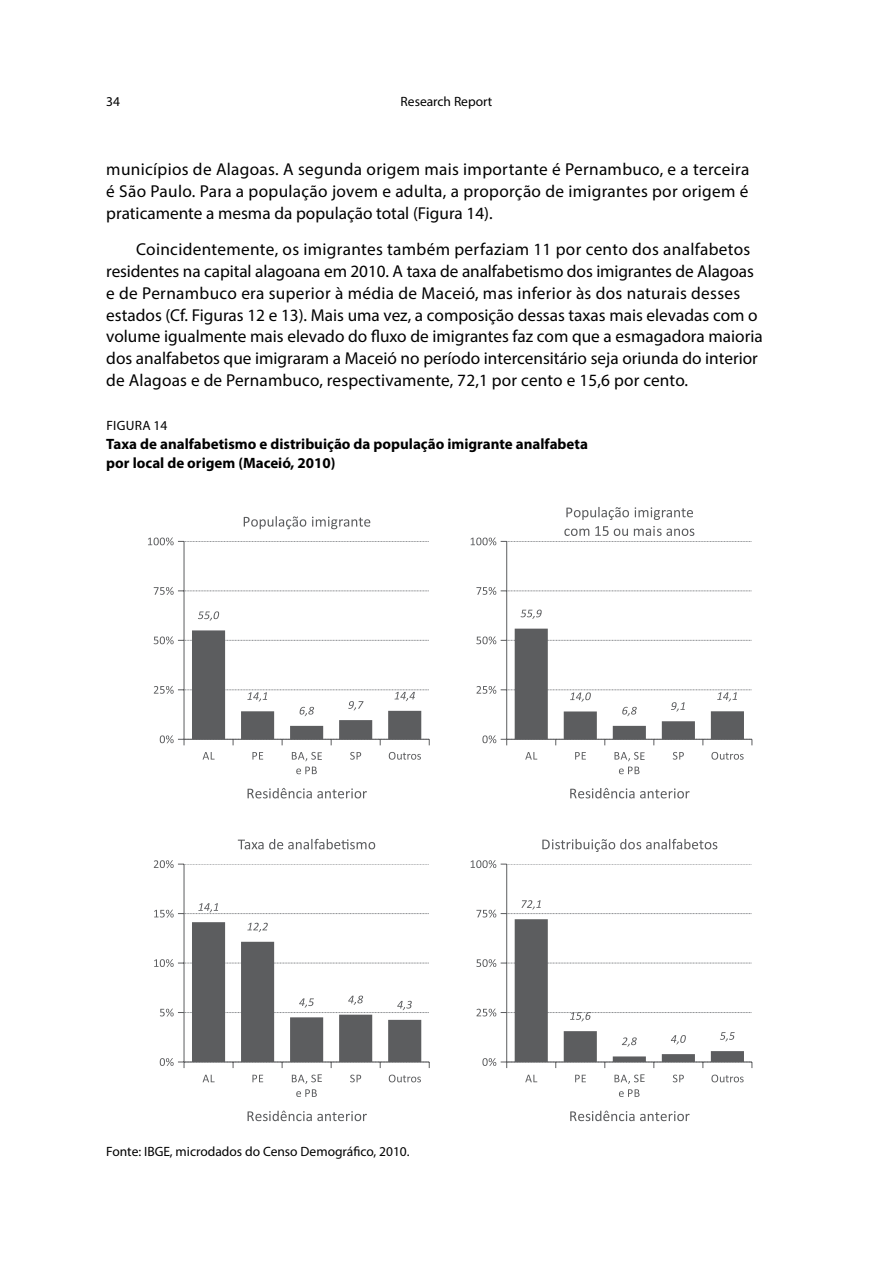
<style>
.page{position:relative;width:893px;height:1263px;background:#fff}
.page>*{position:absolute;margin:0;border:0;box-sizing:border-box;transform-origin:0 0}
.t1{font:17.25px/21.9px "Myriad Pro";color:#000;text-align:justify}
.t2{font:700 15px/18.9px "Myriad Pro";color:#000}
.t3{font:13.5px "Myriad Pro";color:#000}
.t4{font:13.5px "Myriad Pro";letter-spacing:.02em;color:#000}
.t5{font:12.15px "Calibri";color:#5c5d5f}
</style>
<div class="page">
<svg style="left:244px;top:516px;width:62px;height:13px"></svg>
<svg style="left:312px;top:517px;width:58px;height:12px"></svg>
<svg style="left:198px;top:611px;width:21px;height:10px"></svg>
<hr style="left:184px;top:541px;width:1px;height:198px;background:#5c5d5f">
<svg style="left:154px;top:587px;width:275px;height:8px"></svg>
<svg style="left:148px;top:537px;width:281px;height:8px"></svg>
<svg style="left:154px;top:630px;width:276px;height:115px"></svg>
<hr style="left:184px;top:739px;width:245px;height:1px;background:#5c5d5f">
<svg style="left:248px;top:788px;width:119px;height:10px"></svg>
<svg style="left:203px;top:752px;width:12px;height:8px"></svg>
<svg style="left:252px;top:752px;width:11px;height:8px"></svg>
<svg style="left:292px;top:752px;width:24px;height:9px"></svg>
<svg style="left:296px;top:767px;width:21px;height:7px"></svg>
<svg style="left:350px;top:752px;width:11px;height:8px"></svg>
<svg style="left:389px;top:752px;width:32px;height:8px"></svg>
<svg style="left:566px;top:507px;width:63px;height:13px"></svg>
<svg style="left:635px;top:507px;width:58px;height:13px"></svg>
<svg style="left:521px;top:610px;width:21px;height:9px"></svg>
<hr style="left:506px;top:541px;width:1px;height:198px;background:#5c5d5f">
<svg style="left:476px;top:587px;width:276px;height:8px"></svg>
<svg style="left:471px;top:526px;width:281px;height:19px"></svg>
<svg style="left:476px;top:629px;width:276px;height:116px"></svg>
<hr style="left:507px;top:739px;width:245px;height:1px;background:#5c5d5f">
<svg style="left:570px;top:788px;width:64px;height:10px"></svg>
<svg style="left:640px;top:788px;width:50px;height:10px"></svg>
<svg style="left:525px;top:752px;width:12px;height:8px"></svg>
<svg style="left:575px;top:752px;width:11px;height:8px"></svg>
<svg style="left:614px;top:752px;width:25px;height:9px"></svg>
<svg style="left:619px;top:767px;width:20px;height:7px"></svg>
<svg style="left:673px;top:752px;width:11px;height:8px"></svg>
<svg style="left:711px;top:752px;width:33px;height:8px"></svg>
<svg style="left:238px;top:839px;width:137px;height:10px"></svg>
<hr style="left:184px;top:864px;width:1px;height:198px;background:#5c5d5f">
<svg style="left:154px;top:860px;width:275px;height:8px"></svg>
<svg style="left:154px;top:903px;width:276px;height:165px"></svg>
<hr style="left:184px;top:1061px;width:245px;height:1px;background:#5c5d5f">
<svg style="left:248px;top:1110px;width:119px;height:11px"></svg>
<svg style="left:203px;top:1075px;width:12px;height:7px"></svg>
<svg style="left:252px;top:1075px;width:11px;height:7px"></svg>
<svg style="left:292px;top:1074px;width:25px;height:23px"></svg>
<svg style="left:350px;top:1074px;width:11px;height:8px"></svg>
<svg style="left:389px;top:1074px;width:32px;height:8px"></svg>
<svg style="left:542px;top:839px;width:175px;height:13px"></svg>
<hr style="left:506px;top:864px;width:1px;height:198px;background:#5c5d5f">
<svg style="left:471px;top:860px;width:281px;height:8px"></svg>
<svg style="left:476px;top:900px;width:276px;height:168px"></svg>
<hr style="left:507px;top:1061px;width:245px;height:1px;background:#5c5d5f">
<svg style="left:570px;top:1110px;width:64px;height:11px"></svg>
<svg style="left:640px;top:1111px;width:50px;height:10px"></svg>
<svg style="left:525px;top:1075px;width:12px;height:7px"></svg>
<svg style="left:575px;top:1075px;width:11px;height:7px"></svg>
<svg style="left:614px;top:1074px;width:25px;height:23px"></svg>
<svg style="left:673px;top:1074px;width:11px;height:8px"></svg>
<svg style="left:711px;top:1074px;width:33px;height:8px"></svg>
<p class="t3" style="left:106px;top:93px;width:15px">34</p>
<p class="t3" style="left:401px;top:93px;width:93px">Research Report</p>
<p class="t1" style="left:106px;top:158px;width:644px">municípios de Alagoas. A segunda origem mais importante é Pernambuco, e a terceira é São Paulo. Para a população jovem e adulta, a proporção de imigrantes por origem é praticamente a mesma da população total (Figura 14).</p>
<p class="t1" style="left:106px;top:238px;width:658px;text-align:left;text-indent:30px">Coincidentemente, os imigrantes também perfaziam 11 por cento dos analfabetos residentes na capital alagoana em 2010. A taxa de analfabetismo dos imigrantes de Alagoas e de Pernambuco era superior à média de Maceió, mas inferior às dos naturais desses estados (Cf. Figuras 12 e 13). Mais uma vez, a composição dessas taxas mais elevadas com o volume igualmente mais elevado do fluxo de imigrantes faz com que a esmagadora maioria dos analfabetos que imigraram a Maceió no período intercensitário seja oriunda do interior de Alagoas e de Pernambuco, respectivamente, 72,1 por cento e 15,6 por cento.</p>
<p class="t4" style="left:106px;top:417px;width:63px">FIGURA 14</p>
<p class="t2" style="left:106px;top:434px;width:483px">Taxa de analfabetismo e distribuição da população imigrante analfabeta por local de origem (Maceió, 2010)</p>
<p class="t5" style="left:317px;top:748px;width:7px">E</p>
<p class="t5" style="left:639px;top:748px;width:7px">E</p>
<p class="t5" style="left:317px;top:1070px;width:7px">E</p>
<p class="t5" style="left:639px;top:1070px;width:7px">E</p>
<p class="t3" style="left:106px;top:1143px;width:305px">Fonte: IBGE, microdados do Censo Demográfico, 2010.</p>
</div>
